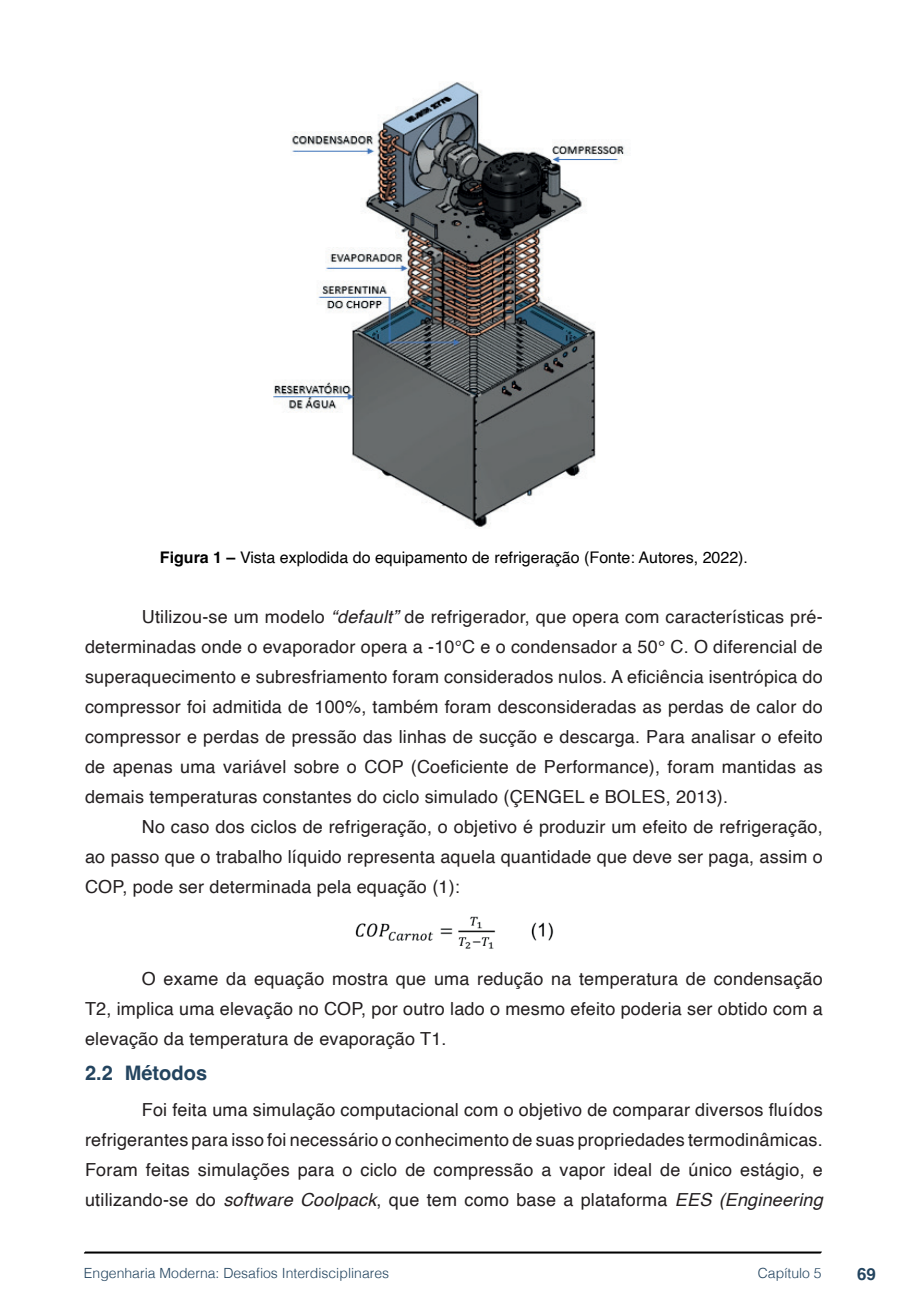
<style>
.page{position:relative;width:908px;height:1304px;background:#fff}
.page>*{position:absolute;margin:0;border:0;box-sizing:border-box;transform-origin:0 0}
.t1{font:700 20px "Helvetica";color:#23445f}
.t2{font:18px/30px "Helvetica";letter-spacing:.01em;color:#231f20;text-align:justify}
.t3{font:700 16.8px "Helvetica";color:#23445f}
.t4{font:16px "Helvetica";color:#000}
.t5{font:300 14px "Helvetica";color:#23445f}
.s1{font-weight:700}
.s2{font-style:italic}
</style>
<div class="page">
<svg style="left:84px;top:1251px;width:737px;height:3px;background:#515151"></svg>
<img style="left:273px;top:82px;width:352px;height:445px">
<img style="left:355px;top:916px;width:199px;height:33px">
<p class="t4" style="left:160px;top:545px;width:589px"><span class="s1">Figura 1 –</span> Vista explodida do equipamento de refrigeração (Fonte: Autores, 2022).</p>
<p class="t2" style="left:85px;top:602px;width:738px;text-indent:57px">Utilizou-se um modelo <span class="s2">“default”</span> de refrigerador, que opera com características pré&shy;determinadas onde o evaporador opera a -10°C e o condensador a 50° C. O diferencial de superaquecimento e subresfriamento foram considerados nulos. A eficiência isentrópica do compressor foi admitida de 100%, também foram desconsideradas as perdas de calor do compressor e perdas de pressão das linhas de sucção e descarga. Para analisar o efeito de apenas uma variável sobre o COP (Coeficiente de Performance), foram mantidas as demais temperaturas constantes do ciclo simulado (ÇENGEL e BOLES, 2013).</p>
<p class="t2" style="left:85px;top:812px;width:738px;text-indent:57px">No caso dos ciclos de refrigeração, o objetivo é produzir um efeito de refrigeração, ao passo que o trabalho líquido representa aquela quantidade que deve ser paga, assim o COP, pode ser determinada pela equação (1):</p>
<p class="t2" style="left:85px;top:964px;width:738px;text-indent:57px">O exame da equação mostra que uma redução na temperatura de condensação T2, implica uma elevação no COP, por outro lado o mesmo efeito poderia ser obtido com a elevação da temperatura de evaporação T1.</p>
<p class="t1" style="left:85px;top:1061px;width:123px">2.2 Métodos</p>
<p class="t2" style="left:85px;top:1095px;width:738px;text-indent:57px">Foi feita uma simulação computacional com o objetivo de comparar diversos fluídos refrigerantes para isso foi necessário o conhecimento de suas propriedades termodinâmicas.<br>Foram feitas simulações para o ciclo de compressão a vapor ideal de único estágio, e utilizando-se do <span class="s2">software Coolpack</span>, que tem como base a plataforma <span class="s2">EES (Engineering</span></p>
<p class="t5" style="left:84px;top:1261px;width:306px">Engenharia Moderna: Desafios Interdisciplinares</p>
<p class="t5" style="left:757px;top:1261px;width:65px">Capítulo 5</p>
<p class="t3" style="left:856px;top:1264px;width:20px">69</p>
</div>
